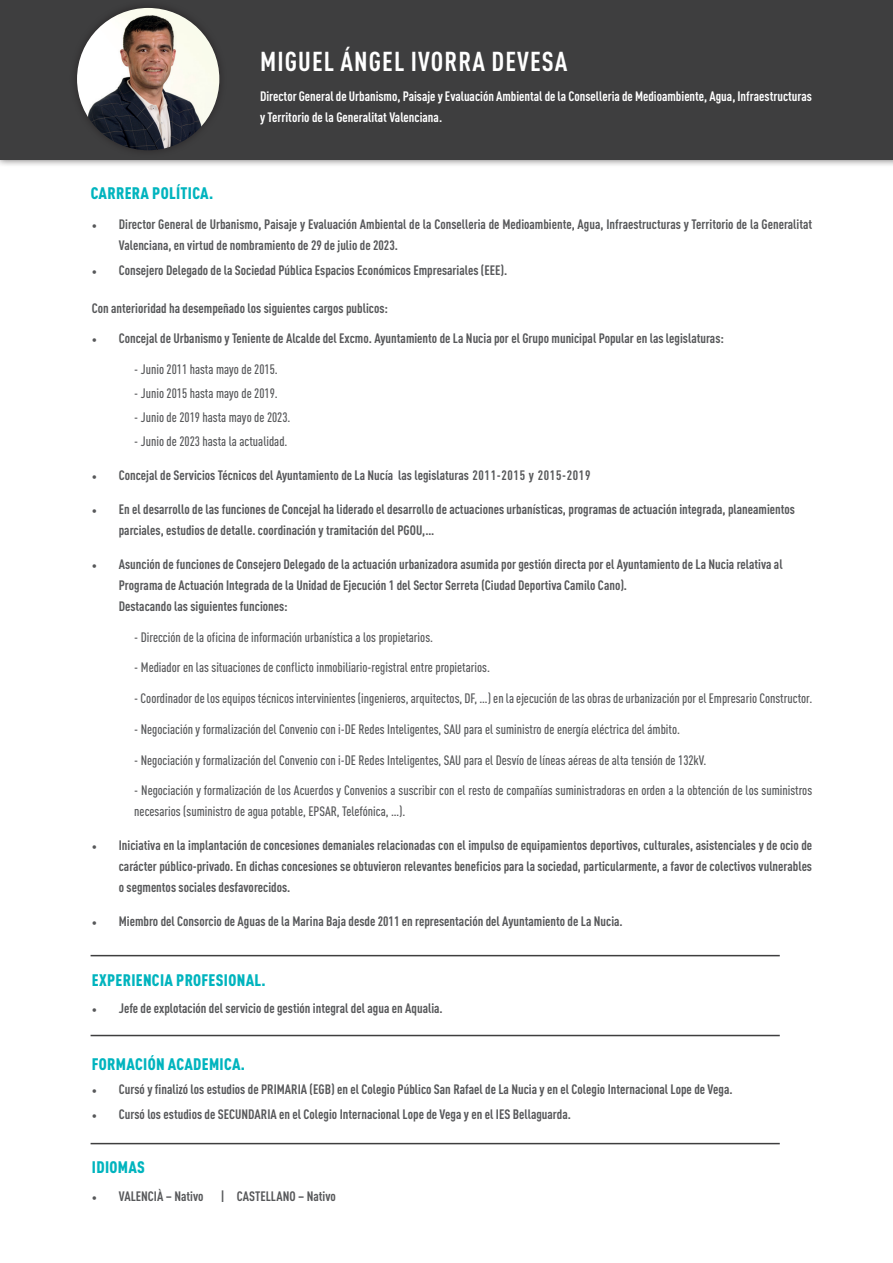
<style>
.page{position:relative;width:893px;height:1263px;background:#fff}
.page>*{position:absolute;margin:0;border:0;box-sizing:border-box;transform-origin:0 0}
.t1{font:700 condensed 27px "DIN Pro";letter-spacing:.04em;color:#fff}
.t2{font:900 condensed 16.5px "DIN Pro";letter-spacing:.02em;color:#00b4be}
.t3{font:700 condensed 13.5px/21px "DIN Pro";color:#57585a}
.t4{font:500 condensed 13.5px/21px "DIN Pro";color:#57585a}
.t5{font:700 condensed 13.5px/21px "DIN Pro";color:#fff}
.s1{font-family:"Minion Pro";font-weight:400;font-stretch:normal}
</style>
<div class="page">
<div style="left:0;top:0;width:893px;height:168px;background:#231f20;opacity:.75"></div>
<div style="left:0;top:0;width:893px;height:159px;background:#3e3e3f"></div>
<img style="left:77px;top:8px;width:142px;height:142px;border-radius:71px">
<hr style="left:91px;top:1143px;width:689px;height:1px;background:#3e3e3f">
<hr style="left:91px;top:955px;width:689px;height:1px;background:#3e3e3f">
<hr style="left:91px;top:1035px;width:689px;height:1px;background:#3e3e3f">
<p class="t2" style="left:91px;top:180px;width:124px">CARRERA POLÍTICA.</p>
<h1 class="t1" style="left:260px;top:41px;width:309px">MIGUEL ÁNGEL IVORRA DEVESA</h1>
<p class="t5" style="left:260px;top:84px;width:553px">Director General de Urbanismo, Paisaje y Evaluación Ambiental de la Conselleria de Medioambiente, Agua, Infraestructuras y Territorio de la Generalitat Valenciana.</p>
<p class="t3" style="left:119px;top:213px;width:695px;text-indent:-27px"><span class="s1">•</span> Director General de Urbanismo, Paisaje y Evaluación Ambiental de la Conselleria de Medioambiente, Agua, Infraestructuras y Territorio de la Generalitat<br>Valenciana, en virtud de nombramiento de 29 de julio de 2023.</p>
<p class="t3" style="left:92px;top:259px;width:417px"><span class="s1">•</span> Consejero Delegado de la Sociedad Pública Espacios Económicos Empresariales (EEE).</p>
<p class="t3" style="left:92px;top:297px;width:298px">Con anterioridad ha desempeñado los siguientes cargos publicos:</p>
<p class="t3" style="left:92px;top:326px;width:634px"><span class="s1">•</span> Concejal de Urbanismo y Teniente de Alcalde del Excmo. Ayuntamiento de La Nucia por el Grupo municipal Popular en las legislaturas:</p>
<p class="t4" style="left:134px;top:358px;width:145px">- Junio 2011 hasta mayo de 2015.</p>
<p class="t4" style="left:134px;top:382px;width:145px">- Junio 2015 hasta mayo de 2019.</p>
<p class="t4" style="left:134px;top:406px;width:158px">- Junio de 2019 hasta mayo de 2023.</p>
<p class="t4" style="left:134px;top:430px;width:155px">- Junio de 2023 hasta la actualidad.</p>
<p class="t3" style="left:92px;top:464px;width:500px"><span class="s1">•</span> Concejal de Servicios Técnicos del Ayuntamiento de La Nucía las legislaturas 2011-2015 y 2015-2019</p>
<p class="t3" style="left:119px;top:497px;width:678px;text-indent:-27px"><span class="s1">•</span> En el desarrollo de las funciones de Concejal ha liderado el desarrollo de actuaciones urbanísticas, programas de actuación integrada, planeamientos parciales, estudios de detalle. coordinación y tramitación del PGOU,…</p>
<p class="t3" style="left:119px;top:552px;width:665px;text-indent:-27px"><span class="s1">•</span> Asunción de funciones de Consejero Delegado de la actuación urbanizadora asumida por gestión directa por el Ayuntamiento de La Nucia relativa al<br>Programa de Actuación Integrada de la Unidad de Ejecución 1 del Sector Serreta (Ciudad Deportiva Camilo Cano).<br>Destacando las siguientes funciones:</p>
<p class="t4" style="left:134px;top:625px;width:300px">- Dirección de la oficina de información urbanística a los propietarios.</p>
<p class="t4" style="left:134px;top:656px;width:357px">- Mediador en las situaciones de conflicto inmobiliario-registral entre propietarios.</p>
<p class="t4" style="left:134px;top:687px;width:679px">- Coordinador de los equipos técnicos intervinientes (ingenieros, arquitectos, DF, …) en la ejecución de las obras de urbanización por el Empresario Constructor.</p>
<p class="t4" style="left:134px;top:717px;width:547px">- Negociación y formalización del Convenio con i-DE Redes Inteligentes, SAU para el suministro de energía eléctrica del ámbito.</p>
<p class="t4" style="left:134px;top:748px;width:573px">- Negociación y formalización del Convenio con i-DE Redes Inteligentes, SAU para el Desvío de líneas aéreas de alta tensión de 132kV.</p>
<p class="t4" style="left:134px;top:779px;width:679px">- Negociación y formalización de los Acuerdos y Convenios a suscribir con el resto de compañías suministradoras en orden a la obtención de los suministros necesarios (suministro de agua potable, EPSAR, Telefónica, …).</p>
<p class="t3" style="left:119px;top:834px;width:695px;text-align:justify;text-indent:-27px"><span class="s1">•</span> Iniciativa en la implantación de concesiones demaniales relacionadas con el impulso de equipamientos deportivos, culturales, asistenciales y de ocio de carácter público-privado. En dichas concesiones se obtuvieron relevantes beneficios para la sociedad, particularmente, a favor de colectivos vulnerables o segmentos sociales desfavorecidos.</p>
<p class="t3" style="left:92px;top:909px;width:532px"><span class="s1">•</span> Miembro del Consorcio de Aguas de la Marina Baja desde 2011 en representación del Ayuntamiento de La Nucia.</p>
<p class="t2" style="left:92px;top:967px;width:175px">EXPERIENCIA PROFESIONAL.</p>
<p class="t3" style="left:92px;top:997px;width:352px"><span class="s1">•</span> Jefe de explotación del servicio de gestión integral del agua en Aqualia.</p>
<p class="t2" style="left:92px;top:1051px;width:155px">FORMACIÓN ACADEMICA.</p>
<p class="t3" style="left:92px;top:1077px;width:642px"><span class="s1">•</span> Cursó y finalizó los estudios de PRIMARIA (EGB) en el Colegio Público San Rafael de La Nucia y en el Colegio Internacional Lope de Vega.</p>
<p class="t3" style="left:92px;top:1103px;width:481px"><span class="s1">•</span> Cursó los estudios de SECUNDARIA en el Colegio Internacional Lope de Vega y en el IES Bellaguarda.</p>
<p class="t2" style="left:92px;top:1155px;width:55px">IDIOMAS</p>
<p class="t3" style="left:92px;top:1184px;width:113px"><span class="s1">•</span> VALENCIÀ – Nativo</p>
<p class="t3" style="left:220px;top:1184px;width:117px">| CASTELLANO – Nativo</p>
</div>
